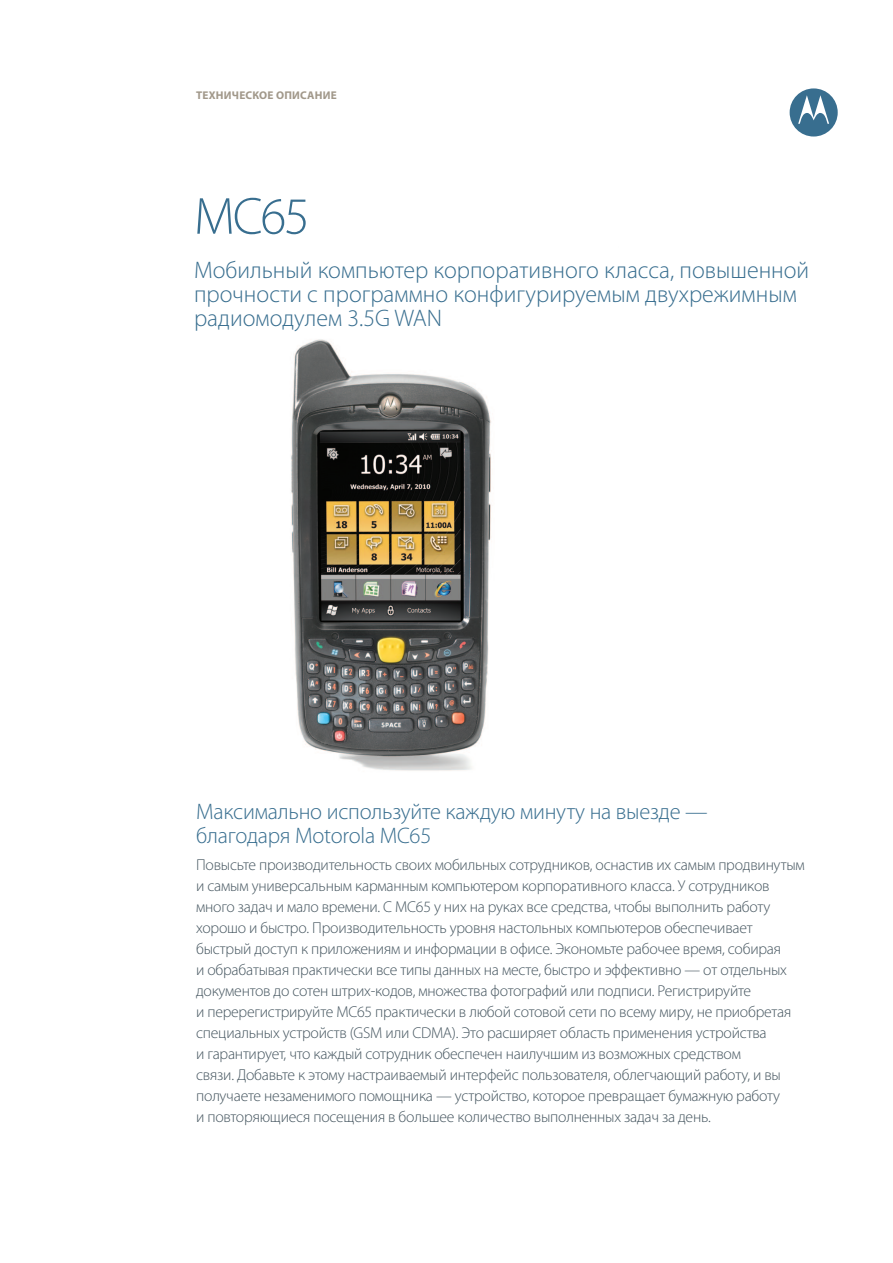
<style>
.page{position:relative;width:893px;height:1263px;background:#fff}
.page>*{position:absolute;margin:0;border:0;box-sizing:border-box;transform-origin:0 0}
.t1{font:300 52.5px "Myriad Pro";color:#386e8f}
.t2{font:300 24px/24px "Myriad Pro";color:#386e8f}
.t3{font:300 22.5px/24px "Myriad Pro";letter-spacing:-.01em;color:#386e8f}
.t4{font:300 15.75px/21px "Myriad Pro";letter-spacing:-.015em;color:#45555f}
.t5{font:700 11.25px "Myriad Pro";letter-spacing:.02em;color:#a1988a}
</style>
<div class="page">
<img style="left:291px;top:339px;width:200px;height:432px">
<svg style="left:790px;top:88px;width:48px;height:49px"></svg>
<p class="t5" style="left:196px;top:87px;width:127px">ТЕХНИЧЕСКОЕ описание</p>
<h1 class="t1" style="left:194px;top:185px;width:117px">MC65</h1>
<h2 class="t2" style="left:194px;top:257px;width:617px">Мобильный компьютер корпоративного класса, повышенной прочности с программно конфигурируемым двухрежимным радиомодулем 3.5G WAN</h2>
<h3 class="t3" style="left:196px;top:799px;width:513px">Максимально используйте каждую минуту на выезде — благодаря Motorola MC65</h3>
<p class="t4" style="left:196px;top:854px;width:610px">Повысьте производительность своих мобильных сотрудников, оснастив их самым продвинутым и самым универсальным карманным компьютером корпоративного класса. У сотрудников много задач и мало времени. С MC65 у них на руках все средства, чтобы выполнить работу хорошо и быстро. Производительность уровня настольных компьютеров обеспечивает быстрый доступ к приложениям и информации в офисе. Экономьте рабочее время, собирая<br>и обрабатывая практически все типы данных на месте, быстро и эффективно — от отдельных документов до сотен штрих-кодов, множества фотографий или подписи. Регистрируйте<br>и перерегистрируйте MC65 практически в любой сотовой сети по всему миру, не приобретая специальных устройств (GSM или CDMA). Это расширяет область применения устройства<br>и гарантирует, что каждый сотрудник обеспечен наилучшим из возможных средством<br>связи. Добавьте к этому настраиваемый интерфейс пользователя, облегчающий работу, и вы получаете незаменимого помощника — устройство, которое превращает бумажную работу<br>и повторяющиеся посещения в большее количество выполненных задач за день.</p>
</div>
